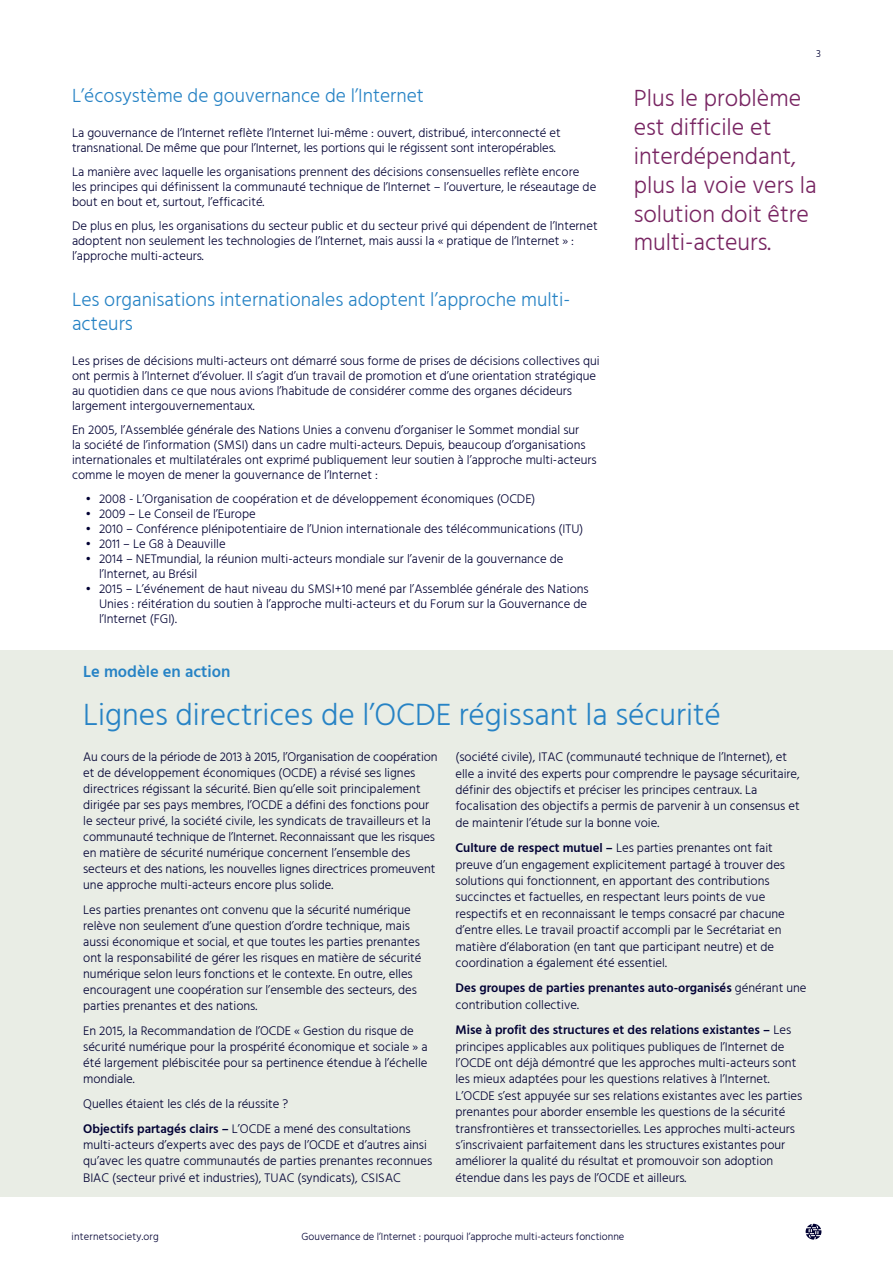
<style>
.page{position:relative;width:893px;height:1263px;background:#fff}
.page>*{position:absolute;margin:0;border:0;box-sizing:border-box;transform-origin:0 0}
.t1{font:300 31.5px "Hind";color:#2783c5}
.t2{font:300 24px/28.8px "Hind";color:#782562}
.t3{font:300 19.65px/23.7px "Hind";color:#2783c5}
.t4{font:300 19.5px "Hind";color:#2783c5}
.t5{font:600 16.5px "Hind";color:#2783c5}
.t6{font:300 12.75px/16.4px "Hind";color:#003}
.t7{font:600 12.75px/16.4px "Hind";color:#003}
.t8{font:300 10.5px "Hind";color:#003}
.t9{font:300 10.5px "Hind";letter-spacing:.02em;color:#003}
.s1{font-weight:600}
.s2{font-weight:300}
</style>
<div class="page">
<svg style="left:806px;top:1224px;width:15px;height:15px"></svg>
<div style="left:0;top:650px;width:893px;height:547px;background:#e9ede5"></div>
<p class="t8" style="left:816px;top:47px;width:6px">3</p>
<h3 class="t4" style="left:72px;top:82px;width:353px">L’écosystème de gouvernance de l’Internet</h3>
<p class="t6" style="left:72px;top:126px;width:490px;line-height:15px">La gouvernance de l’Internet reflète l’Internet lui-même : ouvert, distribué, interconnecté et transnational. De même que pour l’Internet, les portions qui le régissent sont interopérables.</p>
<p class="t6" style="left:72px;top:165px;width:526px;line-height:15px">La manière avec laquelle les organisations prennent des décisions consensuelles reflète encore les principes qui définissent la communauté technique de l’Internet – l’ouverture, le réseautage de bout en bout et, surtout, l’efficacité.</p>
<p class="t6" style="left:72px;top:219px;width:527px;line-height:15px">De plus en plus, les organisations du secteur public et du secteur privé qui dépendent de l’Internet adoptent non seulement les technologies de l’Internet, mais aussi la « pratique de l’Internet » : l’approche multi-acteurs.</p>
<h3 class="t3" style="left:72px;top:289px;width:500px">Les organisations internationales adoptent l’approche multi&shy;acteurs</h3>
<p class="t6" style="left:72px;top:354px;width:529px;line-height:15px">Les prises de décisions multi-acteurs ont démarré sous forme de prises de décisions collectives qui ont permis à l’Internet d’évoluer. Il s’agit d’un travail de promotion et d’une orientation stratégique au quotidien dans ce que nous avions l’habitude de considérer comme des organes décideurs largement intergouvernementaux.</p>
<p class="t6" style="left:72px;top:423px;width:526px;line-height:15px">En 2005, l’Assemblée générale des Nations Unies a convenu d’organiser le Sommet mondial sur<br>la société de l’information (SMSI) dans un cadre multi-acteurs. Depuis, beaucoup d’organisations internationales et multilatérales ont exprimé publiquement leur soutien à l’approche multi-acteurs comme le moyen de mener la gouvernance de l’Internet :</p>
<p class="t6" style="left:86px;top:491px;width:451px">• 2008 - L’Organisation de coopération et de développement économiques (OCDE)</p>
<p class="t6" style="left:86px;top:506px;width:172px">• 2009 – Le Conseil de l’Europe</p>
<p class="t6" style="left:86px;top:521px;width:499px">• 2010 – Conférence plénipotentiaire de l’Union internationale des télécommunications (ITU)</p>
<p class="t6" style="left:86px;top:536px;width:142px">• 2011 – Le G8 à Deauville</p>
<p class="t6" style="left:99px;top:552px;width:466px;line-height:15px;text-indent:-14px">• 2014 – NETmundial, la réunion multi-acteurs mondiale sur l’avenir de la gouvernance de l’Internet, au Brésil</p>
<p class="t6" style="left:99px;top:582px;width:491px;line-height:15px;text-align:justify;text-indent:-14px">• 2015 – L’événement de haut niveau du SMSI+10 mené par l’Assemblée générale des Nations Unies : réitération du soutien à l’approche multi-acteurs et du Forum sur la Gouvernance de l’Internet (FGI).</p>
<p class="t5" style="left:83px;top:660px;width:149px">Le modèle en action</p>
<h1 class="t1" style="left:83px;top:694px;width:639px">Lignes directrices de l’OCDE régissant la sécurité</h1>
<p class="t6" style="left:83px;top:749px;width:356px">Au cours de la période de 2013 à 2015, l’Organisation de coopération et de développement économiques (OCDE) a révisé ses lignes directrices régissant la sécurité. Bien qu’elle soit principalement dirigée par ses pays membres, l’OCDE a défini des fonctions pour le secteur privé, la société civile, les syndicats de travailleurs et la communauté technique de l’Internet. Reconnaissant que les risques en matière de sécurité numérique concernent l’ensemble des secteurs et des nations, les nouvelles lignes directrices promeuvent une approche multi-acteurs encore plus solide.</p>
<p class="t6" style="left:83px;top:903px;width:340px">Les parties prenantes ont convenu que la sécurité numérique relève non seulement d’une question d’ordre technique, mais aussi économique et social, et que toutes les parties prenantes ont la responsabilité de gérer les risques en matière de sécurité numérique selon leurs fonctions et le contexte. En outre, elles encouragent une coopération sur l’ensemble des secteurs, des parties prenantes et des nations.</p>
<p class="t6" style="left:83px;top:1024px;width:346px">En 2015, la Recommandation de l’OCDE « Gestion du risque de sécurité numérique pour la prospérité économique et sociale » a été largement plébiscitée pour sa pertinence étendue à l’échelle mondiale.</p>
<p class="t6" style="left:83px;top:1092px;width:329px;line-height:25px">Quelles étaient les clés de la réussite ?<br><span class="s1">Objectifs partagés clairs –</span> L’OCDE a mené des consultations</p>
<p class="t6" style="left:83px;top:1138px;width:350px">multi-acteurs d’experts avec des pays de l’OCDE et d’autres ainsi qu’avec les quatre communautés de parties prenantes reconnues<br>BIAC (secteur privé et industries), TUAC (syndicats), CSISAC</p>
<h2 class="t2" style="left:634px;top:85px;width:185px">Plus le problème est difficile et interdépendant, plus la voie vers la solution doit être multi-acteurs.</h2>
<p class="t6" style="left:455px;top:749px;width:346px">(société civile), ITAC (communauté technique de l’Internet), et elle a invité des experts pour comprendre le paysage sécuritaire, définir des objectifs et préciser les principes centraux. La focalisation des objectifs a permis de parvenir à un consensus et de maintenir l’étude sur la bonne voie.</p>
<p class="t6" style="left:455px;top:840px;width:331px"><span class="s1">Culture de respect mutuel –</span> Les parties prenantes ont fait preuve d’un engagement explicitement partagé à trouver des solutions qui fonctionnent, en apportant des contributions succinctes et factuelles, en respectant leurs points de vue respectifs et en reconnaissant le temps consacré par chacune d’entre elles. Le travail proactif accompli par le Secrétariat en matière d’élaboration (en tant que participant neutre) et de coordination a également été essentiel.</p>
<p class="t7" style="left:455px;top:981px;width:352px">Des groupes de parties prenantes auto-organisés <span class="s2">générant une contribution collective.</span></p>
<p class="t6" style="left:455px;top:1022px;width:348px"><span class="s1">Mise à profit des structures et des relations existantes –</span> Les principes applicables aux politiques publiques de l’Internet de l’OCDE ont déjà démontré que les approches multi-acteurs sont les mieux adaptées pour les questions relatives à l’Internet.<br>L’OCDE s’est appuyée sur ses relations existantes avec les parties prenantes pour aborder ensemble les questions de la sécurité transfrontières et transsectorielles. Les approches multi-acteurs s’inscrivaient parfaitement dans les structures existantes pour améliorer la qualité du résultat et promouvoir son adoption étendue dans les pays de l’OCDE et ailleurs.</p>
<p class="t9" style="left:72px;top:1229px;width:89px">internetsociety.org</p>
<p class="t8" style="left:302px;top:1229px;width:324px">Gouvernance de l’Internet : pourquoi l’approche multi-acteurs fonctionne</p>
</div>
